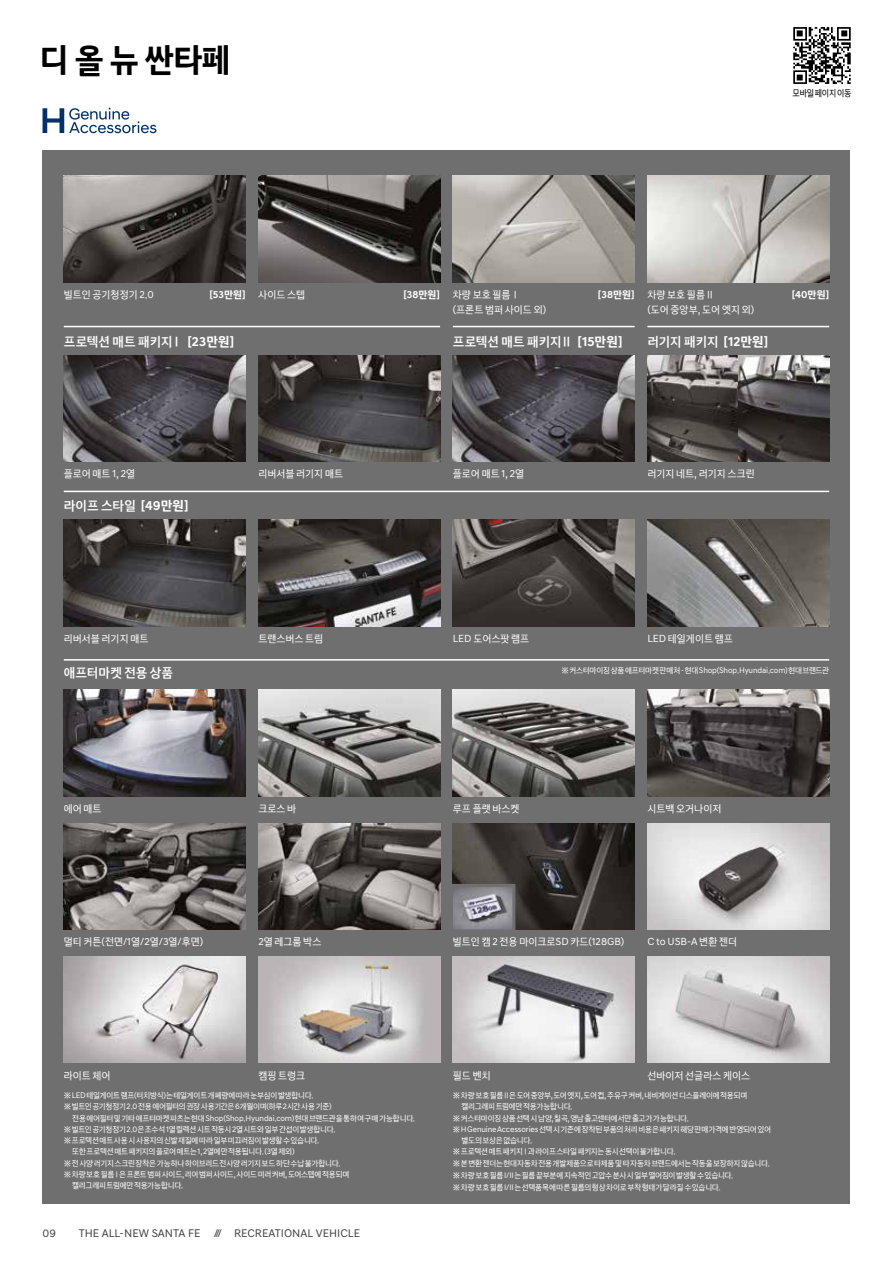
<style>
.page{position:relative;width:893px;height:1263px;background:#fff}
.page>*{position:absolute;margin:0;border:0;box-sizing:border-box;transform-origin:0 0}
.t1{font:34.5px "Hyundai Sans Head KROTF Medium";color:#000}
.t2{font:13.5px "Hyundai Sans Text KROTF Medium";letter-spacing:-.01em;color:#fff}
.t3{font:11.25px "Hyundai Sans Text KROTF Regular";color:#3c3c3b}
.t4{font:10.5px "Hyundai Sans Text KROTF Regular";color:#fff}
.t5{font:10.5px "Hyundai Sans Text KROTF Bold";color:#fff}
.t6{font:9.45px "Hyundai Sans Text KROTF Regular";letter-spacing:-.025em;color:#000;scale:.9 1}
.t7{font:8.25px "Hyundai Sans Text KROTF Regular";letter-spacing:-.03em;color:#fff}
.s1{font-family:"Hyundai Sans Text KROTF Bold"}
</style>
<div class="page">
<img style="left:793px;top:27px;width:58px;height:57px">
<div style="left:43px;top:150px;width:807px;height:1053px;background:#706f6f"></div>
<svg style="left:43px;top:108px;width:113px;height:25px"></svg>
<hr style="left:64px;top:326px;width:376px;height:1px;background:#fff">
<hr style="left:64px;top:491px;width:765px;height:1px;background:#fff">
<hr style="left:453px;top:326px;width:182px;height:1px;background:#fff">
<hr style="left:647px;top:326px;width:182px;height:1px;background:#fff">
<img style="left:64px;top:176px;width:182px;height:106px">
<img style="left:453px;top:176px;width:182px;height:106px">
<img style="left:258px;top:176px;width:182px;height:106px">
<img style="left:647px;top:176px;width:182px;height:106px">
<img style="left:453px;top:520px;width:182px;height:106px">
<img style="left:258px;top:520px;width:182px;height:106px">
<img style="left:647px;top:520px;width:182px;height:106px">
<img style="left:64px;top:520px;width:182px;height:106px">
<img style="left:258px;top:355px;width:182px;height:106px">
<img style="left:64px;top:355px;width:182px;height:106px">
<img style="left:453px;top:355px;width:182px;height:106px">
<img style="left:647px;top:355px;width:182px;height:106px">
<img style="left:647px;top:823px;width:182px;height:106px">
<img style="left:258px;top:823px;width:182px;height:106px">
<img style="left:64px;top:823px;width:182px;height:106px">
<img style="left:64px;top:956px;width:182px;height:107px">
<img style="left:258px;top:956px;width:182px;height:107px">
<img style="left:453px;top:956px;width:182px;height:107px">
<img style="left:258px;top:690px;width:182px;height:106px">
<img style="left:647px;top:690px;width:182px;height:106px">
<img style="left:64px;top:690px;width:182px;height:106px">
<img style="left:453px;top:690px;width:182px;height:106px">
<img style="left:647px;top:956px;width:182px;height:107px">
<img style="left:453px;top:823px;width:182px;height:106px">
<svg style="left:452px;top:882px;width:65px;height:48px"></svg>
<hr style="left:64px;top:659px;width:765px;height:2px;background:#fff">
<h1 class="t1" style="left:40px;top:39px;width:192px">디 올 뉴 싼타페</h1>
<p class="t6" style="left:792px;top:87px;width:67px">모바일 페이지 이동</p>
<p class="t4" style="left:64px;top:288px;width:92px">빌트인 공기청정기 2.0</p>
<p class="t5" style="left:209px;top:288px;width:38px">[53만원]</p>
<h2 class="t2" style="left:64px;top:333px;width:172px">프로텍션 매트 패키지Ⅰ <span class="s1">[23만원]</span></h2>
<p class="t4" style="left:258px;top:288px;width:48px">사이드 스텝</p>
<p class="t5" style="left:403px;top:288px;width:38px">[38만원]</p>
<p class="t4" style="left:453px;top:288px;width:69px">차량 보호 필름Ⅰ</p>
<p class="t5" style="left:598px;top:288px;width:38px">[38만원]</p>
<p class="t4" style="left:453px;top:303px;width:95px">(프론트 범퍼 사이드 외)</p>
<p class="t4" style="left:647px;top:288px;width:69px">차량 보호 필름Ⅱ</p>
<p class="t5" style="left:792px;top:288px;width:39px">[40만원]</p>
<p class="t4" style="left:647px;top:303px;width:108px">(도어 중앙부, 도어 엣지 외)</p>
<h2 class="t2" style="left:453px;top:333px;width:171px">프로텍션 매트 패키지Ⅱ <span class="s1">[15만원]</span></h2>
<h2 class="t2" style="left:647px;top:333px;width:122px">러기지 패키지 <span class="s1">[12만원]</span></h2>
<p class="t4" style="left:64px;top:467px;width:73px">플로어 매트 1, 2열</p>
<h2 class="t2" style="left:64px;top:497px;width:126px">라이프 스타일 <span class="s1">[49만원]</span></h2>
<p class="t4" style="left:258px;top:467px;width:86px">리버서블 러기지 매트</p>
<p class="t4" style="left:453px;top:467px;width:73px">플로어 매트 1, 2열</p>
<p class="t4" style="left:647px;top:467px;width:109px">러기지 네트, 러기지 스크린</p>
<p class="t4" style="left:64px;top:632px;width:86px">리버서블 러기지 매트</p>
<p class="t4" style="left:258px;top:632px;width:66px">트랜스버스 트림</p>
<p class="t4" style="left:453px;top:632px;width:78px">LED 도어스팟 램프</p>
<p class="t4" style="left:647px;top:632px;width:87px">LED 테일게이트 램프</p>
<h2 class="t2" style="left:64px;top:664px;width:111px">애프터마켓 전용 상품</h2>
<p class="t7" style="left:562px;top:665px;width:269px">※ 커스터마이징 상품 애프터마켓 판매처 - 현대 Shop(Shop.Hyundai.com) 현대 브랜드관</p>
<p class="t4" style="left:64px;top:802px;width:39px">에어 매트</p>
<p class="t4" style="left:64px;top:935px;width:141px">멀티 커튼(전면/1열/2열/3열/후면)</p>
<p class="t4" style="left:258px;top:802px;width:39px">크로스 바</p>
<p class="t4" style="left:258px;top:935px;width:65px">2열 레그룸 박스</p>
<p class="t4" style="left:453px;top:802px;width:68px">루프 플랫 바스켓</p>
<p class="t4" style="left:647px;top:802px;width:75px">시트백 오거나이저</p>
<p class="t4" style="left:453px;top:935px;width:173px">빌트인 캠 2 전용 마이크로SD 카드(128GB)</p>
<p class="t4" style="left:647px;top:935px;width:91px">C to USB-A 변환 젠더</p>
<p class="t4" style="left:64px;top:1069px;width:48px">라이트 체어</p>
<p class="t4" style="left:258px;top:1069px;width:48px">캠핑 트렁크</p>
<p class="t4" style="left:453px;top:1069px;width:39px">필드 벤치</p>
<p class="t4" style="left:647px;top:1069px;width:104px">선바이저 선글라스 케이스</p>
<p class="t7" style="left:64px;top:1090px;width:251px">※ LED 테일게이트 램프(터치방식)는 테일게이트 개폐량에 따라 눈부심이 발생합니다.</p>
<p class="t7" style="left:64px;top:1101px;width:269px">※ 빌트인 공기청정기 2.0 전용 에어필터의 권장 사용기간은 6개월이며(하루 2시간 사용 기준)</p>
<p class="t7" style="left:72px;top:1113px;width:344px">전용 에어필터 및 기타 애프터마켓 파츠는 현대 Shop(Shop.Hyundai.com) 현대 브랜드관을 통하여 구매 가능합니다.</p>
<p class="t7" style="left:64px;top:1124px;width:273px">※ 빌트인 공기청정기 2.0은 조수석 1열 릴렉션 시트 작동시 2열 시트와 일부 간섭이 발생합니다.</p>
<p class="t7" style="left:64px;top:1135px;width:257px">※ 프로텍션 매트 사용 시 사용자의 신발 재질에 따라 일부 미끄러짐이 발생할 수 있습니다.</p>
<p class="t7" style="left:72px;top:1146px;width:224px">또한 프로텍션 매트 패키지의 플로어 매트는 1, 2열에만 적용됩니다. (3열 제외)</p>
<p class="t7" style="left:64px;top:1158px;width:278px">※ 전 사양 러기지 스크린 장착은 가능하나 하이브리드 전사양 러기지 보드 하단 수납 불가합니다.</p>
<p class="t7" style="left:64px;top:1169px;width:287px">※ 차량 보호 필름Ⅰ은 프론트 범퍼 사이드, 리어 범퍼 사이드, 사이드 미러 커버, 도어스텝에 적용되며</p>
<p class="t7" style="left:72px;top:1180px;width:112px">캘리그래피 트림에만 적용가능합니다.</p>
<p class="t7" style="left:453px;top:1090px;width:296px">※ 차량 보호 필름Ⅱ은 도어 중앙부, 도어 엣지, 도어 컵, 주유구 커버, 내비게이션 디스플레이에 적용되며</p>
<p class="t7" style="left:461px;top:1101px;width:112px">캘리그래피 트림에만 적용가능합니다.</p>
<p class="t7" style="left:453px;top:1113px;width:238px">※ 커스터마이징 상품 선택 시 남양, 칠곡, 영남 출고센터에서만 출고가 가능합니다.</p>
<p class="t7" style="left:453px;top:1124px;width:320px">※ H Genuine Accessories 선택 시 기존에 장착된 부품의 처리 비용은 패키지 해당 판매가격에 반영되어 있어</p>
<p class="t7" style="left:461px;top:1135px;width:72px">별도의 보상은 없습니다.</p>
<p class="t7" style="left:453px;top:1146px;width:224px">※ 프로텍션 매트 패키지Ⅰ과 라이프 스타일 패키지는 동시 선택이 불가합니다.</p>
<p class="t7" style="left:453px;top:1158px;width:319px">※ 본 변환 젠더는 현대자동차 전용 개발제품으로 타제품 및 타 자동차 브랜드에서는 작동을 보장하지 않습니다.</p>
<p class="t7" style="left:453px;top:1170px;width:282px">※ 차량 보호 필름 I/II 는 필름 끝부분에 지속적인 고압수 분사 시 일부 떨어짐이 발생할 수 있습니다.</p>
<p class="t7" style="left:453px;top:1182px;width:269px">※ 차량 보호 필름 I/II 는 선택품목에 따른 필름의 형상 차이로 부착 형태가 달라질 수 있습니다.</p>
<h3 class="t3" style="left:43px;top:1226px;width:15px">09</h3>
<h3 class="t3" style="left:79px;top:1226px;width:283px">THE ALL-NEW SANTA FE /// RECREATIONAL VEHICLE</h3>
</div>
